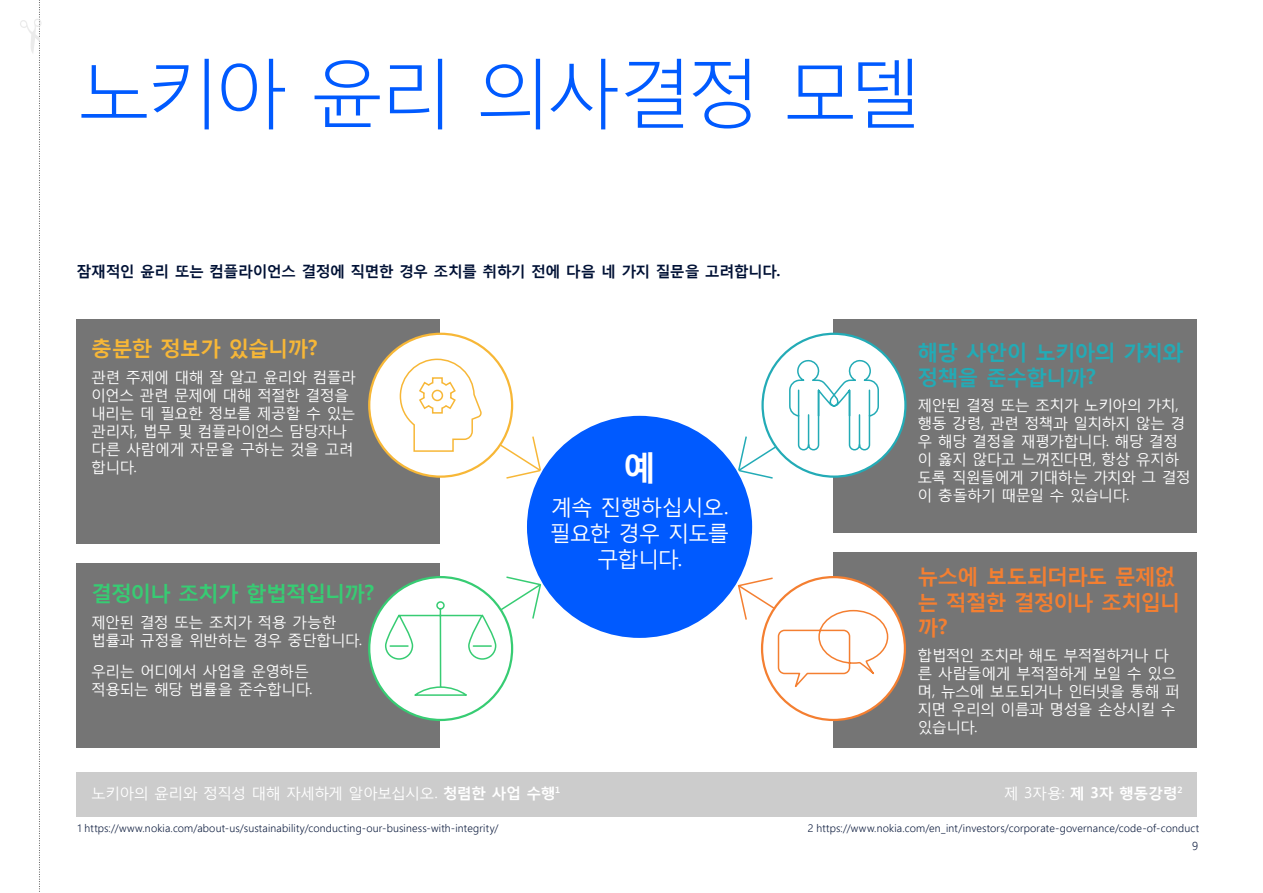
<style>
.page{position:relative;width:1263px;height:893px;background:#fff}
.page>*{position:absolute;margin:0;border:0;box-sizing:border-box;transform-origin:0 0}
.t1{font:300 75px "Malgun Gothic";letter-spacing:-.07em;color:#005aff}
.t2{font:700 33px "Malgun Gothic";color:#fff}
.t3{font:21.6px/26px "Malgun Gothic";letter-spacing:-.065em;color:#fff;text-align:center}
.t4{font:700 21px/25.2px "Malgun Gothic";letter-spacing:-.055em;color:#f47f31}
.t5{font:700 21px/25.2px "Malgun Gothic";letter-spacing:-.045em;color:#23abb6}
.t6{font:700 21px "Malgun Gothic";letter-spacing:-.065em;color:#37cc73}
.t7{font:700 21px "Malgun Gothic";letter-spacing:-.055em;color:#f7b737}
.t8{font:15px/18px "Malgun Gothic";letter-spacing:-.05em;color:#fff}
.t9{font:700 15px "Malgun Gothic";letter-spacing:-.05em;color:#001135}
.t10{font:700 15px "Malgun Gothic";letter-spacing:-.02em;color:#fff}
.t11{font:300 11.25px "Malgun Gothic";color:#001135}
.t12{font:300 10.5px "Malgun Gothic";letter-spacing:.015em;color:#001135}
.s1{font-weight:700}
.s2{font-weight:400}
</style>
<div class="page">
<div style="left:77px;top:772px;width:1120px;height:44px;background:#ccc"></div>
<div style="left:77px;top:320px;width:363px;height:224px;background:#757575"></div>
<div style="left:77px;top:563px;width:363px;height:185px;background:#757575"></div>
<div style="left:833px;top:320px;width:364px;height:213px;background:#757575"></div>
<div style="left:833px;top:552px;width:364px;height:196px;background:#757575"></div>
<div style="left:369px;top:334px;width:143px;height:143px;background:#fff;border-radius:50%"></div>
<svg style="left:399px;top:358px;width:142px;height:121px"></svg>
<div style="left:369px;top:577px;width:143px;height:143px;background:#fff;border-radius:50%"></div>
<svg style="left:384px;top:576px;width:157px;height:121px"></svg>
<div style="left:762px;top:577px;width:143px;height:143px;background:#fff;border-radius:50%"></div>
<svg style="left:738px;top:576px;width:151px;height:116px"></svg>
<div style="left:526px;top:415px;width:227px;height:224px;background:#005aff;border-radius:50%"></div>
<div style="left:763px;top:334px;width:142px;height:143px;background:#fff;border-radius:50%"></div>
<svg style="left:737px;top:358px;width:143px;height:122px"></svg>
<svg style="left:20px;top:0;width:22px;height:892px"></svg>
<h1 class="t1" style="left:77px;top:52px;width:847px">노키아 윤리 의사결정 모델</h1>
<p class="t9" style="left:77px;top:261px;width:705px">잠재적인 윤리 또는 컴플라이언스 결정에 직면한 경우 조치를 취하기 전에 다음 네 가지 질문을 고려합니다.</p>
<h3 class="t7" style="left:91px;top:335px;width:227px">충분한 정보가 있습니까?</h3>
<p class="t8" style="left:91px;top:368px;width:266px">관련 주제에 대해 잘 알고 윤리와 컴플라 이언스 관련 문제에 대해 적절한 결정을 내리는 데 필요한 정보를 제공할 수 있는 관리자, 법무 및 컴플라이언스 담당자나 다른 사람에게 자문을 구하는 것을 고려 합니다.</p>
<h3 class="t6" style="left:91px;top:580px;width:284px">결정이나 조치가 합법적입니까?</h3>
<p class="t8" style="left:91px;top:613px;width:272px">제안된 결정 또는 조치가 적용 가능한 법률과 규정을 위반하는 경우 중단합니다.</p>
<p class="t8" style="left:91px;top:661px;width:223px">우리는 어디에서 사업을 운영하든 적용되는 해당 법률을 준수합니다.</p>
<h2 class="t2" style="left:623px;top:446px;width:34px">예</h2>
<h3 class="t3" style="left:550px;top:494px;width:181px">계속 진행하십시오. 필요한 경우 지도를 구합니다.</h3>
<h3 class="t5" style="left:917px;top:338px;width:267px">해당 사안이 노키아의 가치와 정책을 준수합니까?</h3>
<p class="t8" style="left:917px;top:396px;width:275px">제안된 결정 또는 조치가 노키아의 가치, 행동 강령, 관련 정책과 일치하지 않는 경 우 해당 결정을 재평가합니다. 해당 결정 이 옳지 않다고 느껴진다면, 항상 유지하 도록 직원들에게 기대하는 가치와 그 결정 이 충돌하기 때문일 수 있습니다.</p>
<h3 class="t4" style="left:917px;top:563px;width:265px">뉴스에 보도되더라도 문제없 는 적절한 결정이나 조치입니 까?</h3>
<p class="t8" style="left:917px;top:646px;width:264px">합법적인 조치라 해도 부적절하거나 다 른 사람들에게 부적절하게 보일 수 있으 며, 뉴스에 보도되거나 인터넷을 통해 퍼 지면 우리의 이름과 명성을 손상시킬 수 있습니다.</p>
<p class="t8" style="left:91px;top:783px;width:471px">노키아의 윤리와 정직성 대해 자세하게 알아보십시오. <span class="s1">청렴한 사업 수행</span><sup>1</sup></p>
<p class="t10" style="left:1004px;top:783px;width:180px"><span class="s2">제 3자용:</span> 제 3자 행동강령<sup>2</sup></p>
<p class="t12" style="left:78px;top:822px;width:422px">1 https://www.nokia.com/about-us/sustainability/conducting-our-business-with-integrity/</p>
<p class="t12" style="left:808px;top:822px;width:393px">2 https://www.nokia.com/en_int/investors/corporate-governance/code-of-conduct</p>
<p class="t11" style="left:1192px;top:840px;width:8px">9</p>
</div>
